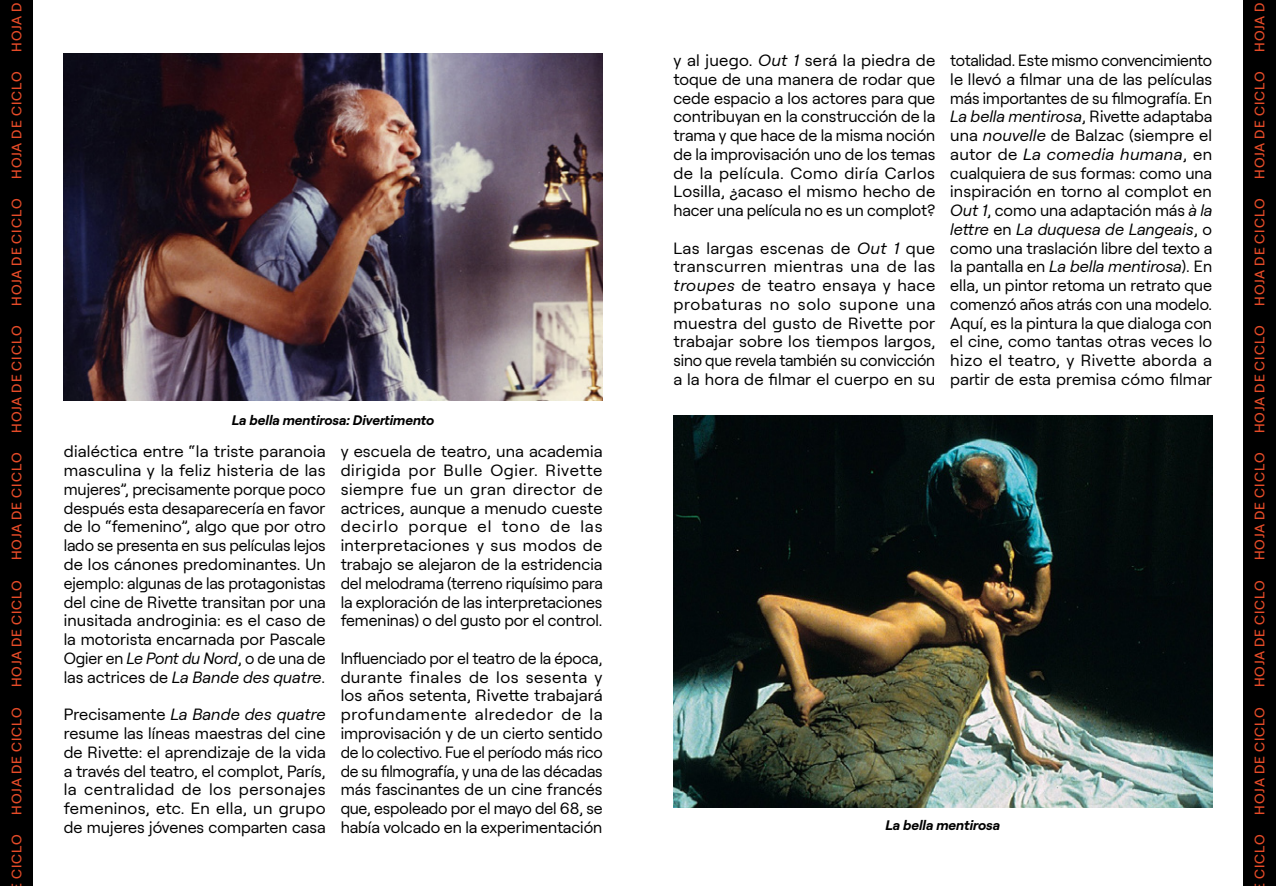
<style>
.page{position:relative;width:1276px;height:886px;background:#fff}
.page>*{position:absolute;margin:0;border:0;box-sizing:border-box;transform-origin:0 0}
.t1{font:16.25px/18.8px "Roobert";color:#000;text-align:justify}
.t2{font:500 13.75px "Roobert";letter-spacing:.08em;color:#e64b28}
.t3{font:italic 700 13.75px "Roobert";color:#000}
.s1{font-style:italic}
</style>
<div class="page">
<div style="left:0;top:0;width:32px;height:886px;background:#000"></div>
<div style="left:1243px;top:0;width:33px;height:886px;background:#000"></div>
<img style="left:673px;top:415px;width:539px;height:392px">
<img style="left:64px;top:53px;width:538px;height:347px">
<p class="t2" style="left:6px;top:52px;width:51px;rotate:-90deg">HOJA D</p>
<p class="t2" style="left:6px;top:179px;width:109px;rotate:-90deg">HOJA DE CICLO</p>
<p class="t2" style="left:6px;top:306px;width:109px;rotate:-90deg">HOJA DE CICLO</p>
<p class="t2" style="left:6px;top:433px;width:109px;rotate:-90deg">HOJA DE CICLO</p>
<p class="t2" style="left:6px;top:560px;width:109px;rotate:-90deg">HOJA DE CICLO</p>
<p class="t2" style="left:6px;top:687px;width:109px;rotate:-90deg">HOJA DE CICLO</p>
<p class="t2" style="left:6px;top:814px;width:109px;rotate:-90deg">HOJA DE CICLO</p>
<p class="t2" style="left:6px;top:879px;width:47px;rotate:-90deg">CICLO</p>
<p class="t3" style="left:232px;top:410px;width:204px">La bella mentirosa: Divertimento</p>
<p class="t1" style="left:64px;top:441px;width:263px">dialéctica entre “la triste paranoia masculina y la feliz histeria de las mujeres”, precisamente porque poco después esta desaparecería en favor de lo “femenino”, algo que por otro lado se presenta en sus películas lejos de los cánones predominantes. Un ejemplo: algunas de las protagonistas del cine de Rivette transitan por una inusitada androginia: es el caso de la motorista encarnada por Pascale Ogier en <span class="s1">Le Pont du Nord</span>, o de una de las actrices de <span class="s1">La Bande des quatre</span>.</p>
<p class="t1" style="left:64px;top:704px;width:263px">Precisamente <span class="s1">La Bande des quatre </span>resume las líneas maestras del cine de Rivette: el aprendizaje de la vida a través del teatro, el complot, París, la centralidad de los personajes femeninos, etc. En ella, un grupo de mujeres jóvenes comparten casa</p>
<p class="t1" style="left:341px;top:441px;width:263px">y escuela de teatro, una academia dirigida por Bulle Ogier. Rivette siempre fue un gran director de actrices, aunque a menudo cueste decirlo porque el tono de las interpretaciones y sus modos de trabajo se alejaron de la estridencia del melodrama (terreno riquísimo para la exploración de las interpretaciones femeninas) o del gusto por el control.</p>
<p class="t1" style="left:341px;top:647px;width:263px">Influenciado por el teatro de la época, durante finales de los sesenta y los años setenta, Rivette trabajará profundamente alrededor de la improvisación y de un cierto sentido de lo colectivo. Fue el período más rico de su filmografía, y una de las décadas más fascinantes de un cine francés que, espoleado por el mayo del 68, se había volcado en la experimentación</p>
<p class="t1" style="left:673px;top:50px;width:263px">y al juego. <span class="s1">Out 1</span> será la piedra de toque de una manera de rodar que cede espacio a los actores para que contribuyan en la construcción de la trama y que hace de la misma noción de la improvisación uno de los temas de la película. Como diría Carlos Losilla, ¿acaso el mismo hecho de hacer una película no es un complot?</p>
<p class="t1" style="left:673px;top:237px;width:263px">Las largas escenas de <span class="s1">Out 1</span> que transcurren mientras una de las <span class="s1">troupes</span> de teatro ensaya y hace probaturas no solo supone una muestra del gusto de Rivette por trabajar sobre los tiempos largos, sino que revela también su convicción a la hora de filmar el cuerpo en su</p>
<p class="t1" style="left:950px;top:50px;width:263px">totalidad. Este mismo convencimiento le llevó a filmar una de las películas más importantes de su filmografía. En <span class="s1">La bella mentirosa</span>, Rivette adaptaba una <span class="s1">nouvelle</span> de Balzac (siempre el autor de <span class="s1">La comedia humana</span>, en cualquiera de sus formas: como una inspiración en torno al complot en <span class="s1">Out 1</span>, como una adaptación más <span class="s1">à la lettre</span> en <span class="s1">La duquesa de Langeais</span>, o como una traslación libre del texto a la pantalla en <span class="s1">La bella mentirosa</span>). En ella, un pintor retoma un retrato que comenzó años atrás con una modelo.<br>Aquí, es la pintura la que dialoga con el cine, como tantas otras veces lo hizo el teatro, y Rivette aborda a partir de esta premisa cómo filmar</p>
<p class="t3" style="left:885px;top:815px;width:116px">La bella mentirosa</p>
<p class="t2" style="left:1249px;top:52px;width:51px;rotate:-90deg">HOJA D</p>
<p class="t2" style="left:1249px;top:179px;width:109px;rotate:-90deg">HOJA DE CICLO</p>
<p class="t2" style="left:1249px;top:306px;width:109px;rotate:-90deg">HOJA DE CICLO</p>
<p class="t2" style="left:1249px;top:433px;width:109px;rotate:-90deg">HOJA DE CICLO</p>
<p class="t2" style="left:1249px;top:560px;width:109px;rotate:-90deg">HOJA DE CICLO</p>
<p class="t2" style="left:1249px;top:687px;width:109px;rotate:-90deg">HOJA DE CICLO</p>
<p class="t2" style="left:1249px;top:814px;width:109px;rotate:-90deg">HOJA DE CICLO</p>
<p class="t2" style="left:1249px;top:879px;width:47px;rotate:-90deg">CICLO</p>
</div>
